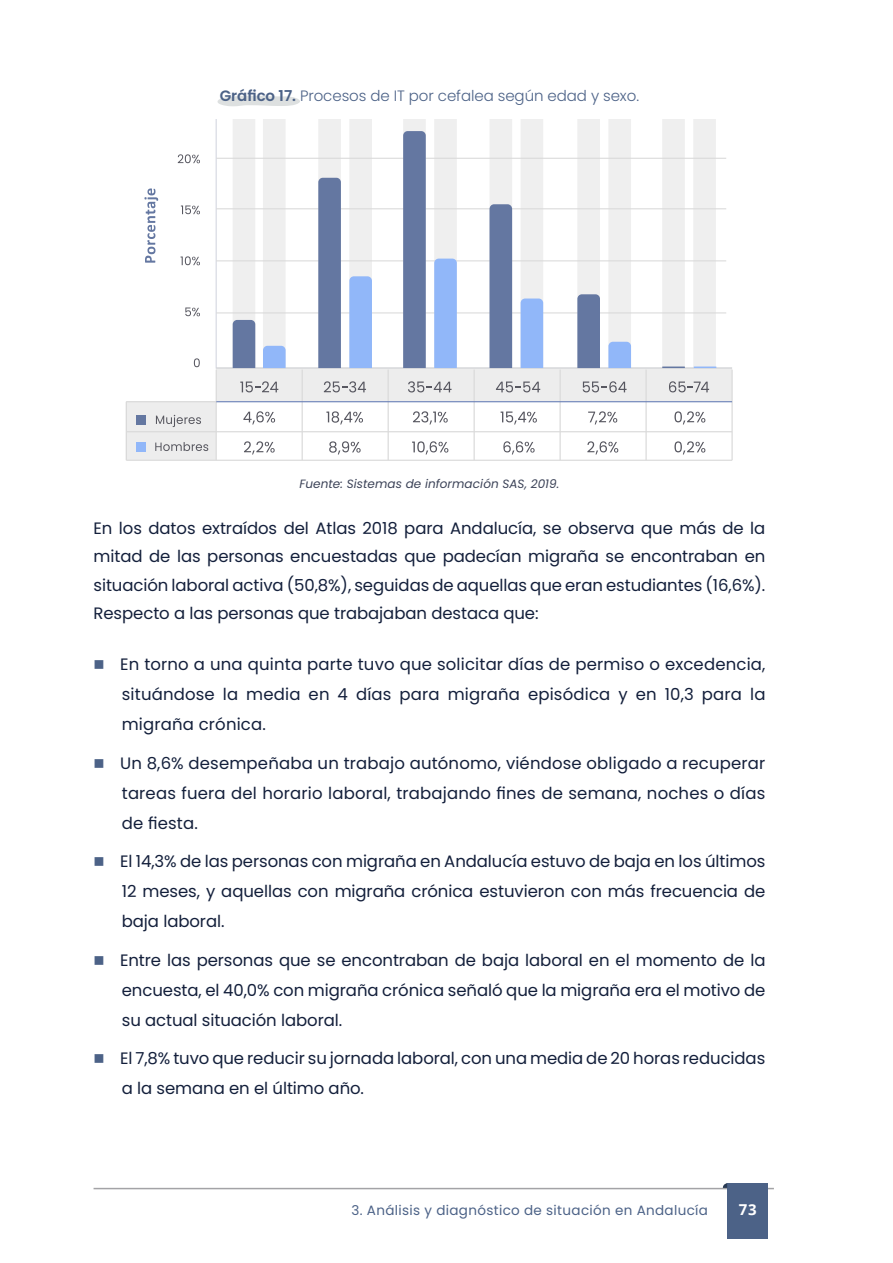
<style>
.page{position:relative;width:893px;height:1263px;background:#fff}
.page>*{position:absolute;margin:0;border:0;box-sizing:border-box;transform-origin:0 0}
.t1{font:16.5px/30px "Poppins";letter-spacing:-.005em;color:#131f3b;text-align:justify}
.t2{font:300 15px "Poppins";letter-spacing:-.005em;color:#4c6287}
.t3{font:700 15px "Open Sans";color:#fff}
.t4{font:13.5px "Poppins";letter-spacing:.025em;color:#4c6287}
.t5{font:italic 12px "Poppins";letter-spacing:.01em;color:#3b4257}
.s1{font-weight:600}
</style>
<div class="page">
<hr style="left:94px;top:1188px;width:680px;height:1px;background:#a3a3a6">
<div style="left:727px;top:1183px;width:40px;height:56px;background:#4c6287"></div>
<svg style="left:723px;top:1183px;width:4px;height:5px"></svg>
<svg style="left:217px;top:96px;width:83px;height:10px"></svg>
<div style="left:126px;top:401px;width:90px;height:59px;background:#ededed"></div>
<div style="left:216px;top:368px;width:516px;height:34px;background:#ededed"></div>
<svg style="left:144px;top:188px;width:14px;height:75px"></svg>
<svg style="left:156px;top:415px;width:45px;height:12px"></svg>
<div style="left:137px;top:415px;width:9px;height:9px;background:#6477a1"></div>
<svg style="left:155px;top:442px;width:53px;height:9px"></svg>
<div style="left:137px;top:442px;width:9px;height:9px;background:#91b7f9"></div>
<svg style="left:215px;top:119px;width:517px;height:250px"></svg>
<hr style="left:216px;top:367px;width:516px;height:1px;background:#dadada">
<hr style="left:216px;top:260px;width:510px;height:1px;background:#dadada">
<hr style="left:216px;top:312px;width:510px;height:1px;background:#dadada">
<hr style="left:216px;top:208px;width:510px;height:1px;background:#dadada">
<hr style="left:216px;top:158px;width:510px;height:1px;background:#dadada">
<div style="left:662px;top:119px;width:23px;height:249px;background:#efefef"></div>
<div style="left:693px;top:119px;width:23px;height:249px;background:#efefef"></div>
<svg style="left:608px;top:119px;width:23px;height:249px"></svg>
<svg style="left:577px;top:119px;width:23px;height:249px"></svg>
<svg style="left:489px;top:119px;width:23px;height:249px"></svg>
<svg style="left:434px;top:119px;width:23px;height:249px"></svg>
<svg style="left:403px;top:119px;width:23px;height:249px;background:#6d7ea6"></svg>
<svg style="left:349px;top:119px;width:23px;height:249px"></svg>
<svg style="left:318px;top:119px;width:23px;height:249px"></svg>
<svg style="left:263px;top:119px;width:23px;height:249px"></svg>
<svg style="left:233px;top:119px;width:22px;height:249px"></svg>
<svg style="left:521px;top:119px;width:22px;height:249px"></svg>
<hr style="left:216px;top:370px;width:1px;height:90px;background:#dadada">
<hr style="left:302px;top:370px;width:1px;height:90px;background:#dadada">
<hr style="left:388px;top:370px;width:1px;height:90px;background:#dadada">
<hr style="left:474px;top:370px;width:1px;height:90px;background:#dadada">
<hr style="left:559px;top:370px;width:2px;height:90px;background:#dadada">
<hr style="left:645px;top:370px;width:2px;height:90px;background:#dadada">
<hr style="left:731px;top:370px;width:2px;height:90px;background:#dadada">
<hr style="left:216px;top:401px;width:516px;height:1px;background:#677eb7">
<hr style="left:126px;top:401px;width:90px;height:1px;background:#dadada">
<hr style="left:126px;top:431px;width:606px;height:1px;background:#dadada">
<hr style="left:126px;top:460px;width:606px;height:1px;background:#dadada">
<hr style="left:126px;top:402px;width:1px;height:58px;background:#dadada">
<svg style="left:178px;top:154px;width:22px;height:9px"></svg>
<svg style="left:181px;top:205px;width:19px;height:9px"></svg>
<svg style="left:181px;top:256px;width:19px;height:9px"></svg>
<svg style="left:185px;top:307px;width:15px;height:9px"></svg>
<svg style="left:194px;top:358px;width:6px;height:9px"></svg>
<svg style="left:240px;top:381px;width:38px;height:11px"></svg>
<svg style="left:243px;top:411px;width:32px;height:13px"></svg>
<svg style="left:244px;top:441px;width:31px;height:13px"></svg>
<svg style="left:326px;top:411px;width:37px;height:13px"></svg>
<svg style="left:329px;top:441px;width:32px;height:13px"></svg>
<svg style="left:413px;top:411px;width:35px;height:13px"></svg>
<svg style="left:412px;top:441px;width:36px;height:13px"></svg>
<svg style="left:501px;top:411px;width:36px;height:13px"></svg>
<svg style="left:503px;top:441px;width:32px;height:13px"></svg>
<svg style="left:588px;top:411px;width:29px;height:13px"></svg>
<svg style="left:587px;top:441px;width:31px;height:13px"></svg>
<svg style="left:674px;top:411px;width:31px;height:13px"></svg>
<svg style="left:674px;top:441px;width:31px;height:13px"></svg>
<svg style="left:324px;top:381px;width:42px;height:11px"></svg>
<svg style="left:408px;top:381px;width:44px;height:11px"></svg>
<svg style="left:496px;top:381px;width:44px;height:11px"></svg>
<svg style="left:583px;top:381px;width:44px;height:11px"></svg>
<svg style="left:669px;top:381px;width:40px;height:11px"></svg>
<p class="t2" style="left:220px;top:87px;width:421px"><span class="s1">Gráfico 17.</span> Procesos de IT por cefalea según edad y sexo.</p>
<p class="t5" style="left:300px;top:477px;width:261px">Fuente: Sistemas de información SAS, 2019.</p>
<p class="t1" style="left:94px;top:514px;width:673px;line-height:28.5px">En los datos extraídos del Atlas 2018 para Andalucía, se observa que más de la mitad de las personas encuestadas que padecían migraña se encontraban en situación laboral activa (50,8%), seguidas de aquellas que eran estudiantes (16,6%).<br>Respecto a las personas que trabajaban destaca que:</p>
<p class="t1" style="left:120px;top:650px;width:647px">En torno a una quinta parte tuvo que solicitar días de permiso o excedencia, situándose la media en 4 días para migraña episódica y en 10,3 para la migraña crónica.</p>
<p class="t1" style="left:120px;top:748px;width:647px">Un 8,6% desempeñaba un trabajo autónomo, viéndose obligado a recuperar tareas fuera del horario laboral, trabajando fines de semana, noches o días de fiesta.</p>
<p class="t1" style="left:120px;top:847px;width:647px">El 14,3% de las personas con migraña en Andalucía estuvo de baja en los últimos 12 meses, y aquellas con migraña crónica estuvieron con más frecuencia de baja laboral.</p>
<p class="t1" style="left:120px;top:945px;width:647px">Entre las personas que se encontraban de baja laboral en el momento de la encuesta, el 40,0% con migraña crónica señaló que la migraña era el motivo de su actual situación laboral.</p>
<p class="t1" style="left:120px;top:1044px;width:647px">El 7,8% tuvo que reducir su jornada laboral, con una media de 20 horas reducidas a la semana en el último año.</p>
<p class="t4" style="left:352px;top:1202px;width:358px">3. Análisis y diagnóstico de situación en Andalucía</p>
<p class="t3" style="left:739px;top:1199px;width:19px">73</p>
</div>
